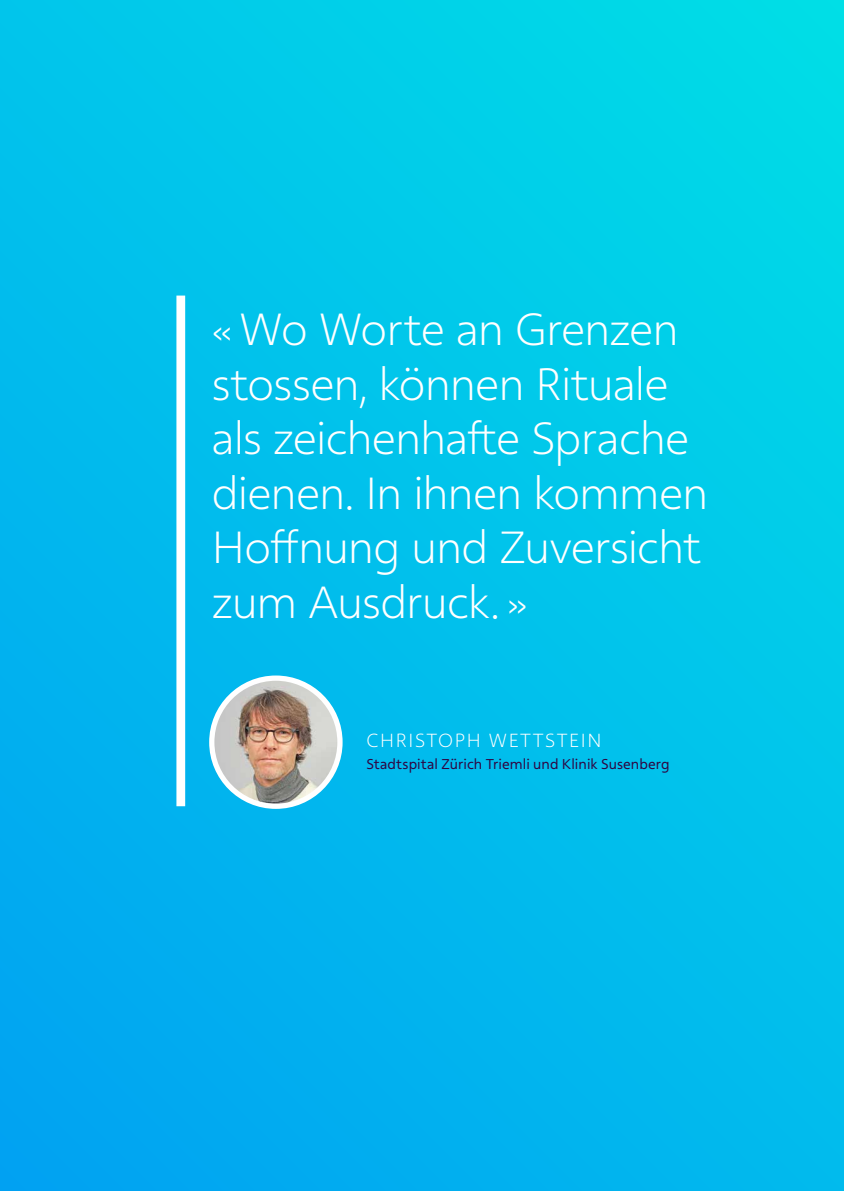
<style>
.page{position:relative;width:844px;height:1191px;background:#fff}
.page>*{position:absolute;margin:0;border:0;box-sizing:border-box;transform-origin:0 0}
.t1{font:300 49.88px/54.6px "Rosales";letter-spacing:-.015em;color:#fff}
.t2{font:300 21px "Rosales";letter-spacing:.08em;color:#fff}
.t3{font:15.75px "Rosales";letter-spacing:.01em;color:#2f0441}
</style>
<div class="page">
<div style="left:0;top:0;width:843px;height:1191px;background:linear-gradient(to bottom,#01d2e8,#01aeef)"></div>
<img style="left:212px;top:678px;width:128px;height:128px;border-radius:64px">
<div style="left:209px;top:675px;width:133px;height:134px;border:5px solid #fff;border-radius:50%"></div>
<div style="left:176px;top:295px;width:9px;height:511px;background:#fff"></div>
<p class="t1" style="left:212px;top:307px;width:498px">« Wo Worte an Grenzen stossen, können Rituale als zeichenhafte Sprache dienen. In ihnen kommen<br>Hoffnung und Zuversicht zum Ausdruck. »</p>
<p class="t2" style="left:366px;top:729px;width:236px">CHRISTOPH WETTSTEIN</p>
<p class="t3" style="left:366px;top:755px;width:304px">Stadtspital Zürich Triemli und Klinik Susenberg</p>
</div>
